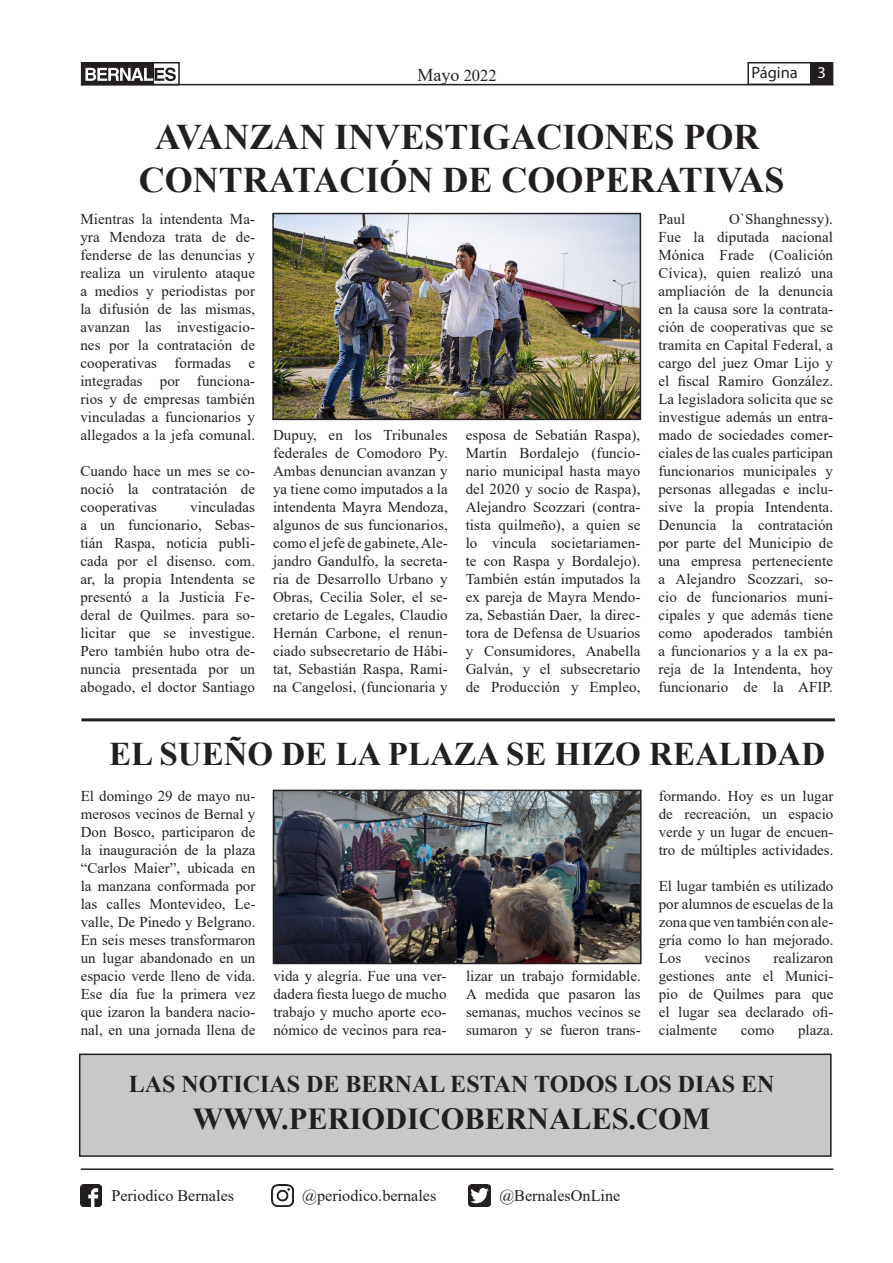
<style>
.page{position:relative;width:893px;height:1263px;background:#fff}
.page>*{position:absolute;margin:0;border:0;box-sizing:border-box;transform-origin:0 0}
.t1{font:700 36px "Times New Roman";color:#231f20}
.t2{font:700 33px "Times New Roman";color:#231f20}
.t3{font:700 30.45px "Times New Roman";color:#231f20}
.t4{font:700 24px "Times New Roman";color:#231f20}
.t5{font:18px "Times New Roman";color:#231f20}
.t6{font:16.5px "Myriad Pro";color:#231f20}
.t7{font:16.2px "Times New Roman";color:#231f20}
.t8{font:15px/18px "Times New Roman";letter-spacing:.005em;color:#231f20;text-align:justify}
.s1{font-size:16.5px}
.s2{color:#fff}
</style>
<div class="page">
<div style="left:810px;top:63px;width:23px;height:21px;background:#231f20"></div>
<div style="left:82px;top:63px;width:72px;height:22px;background:#231f20"></div>
<div style="left:747px;top:62px;width:86px;height:23px;border:2px solid #231f20"></div>
<svg style="left:85px;top:68px;width:91px;height:13px"></svg>
<div style="left:81px;top:62px;width:99px;height:23px;border:2px solid #231f20"></div>
<hr style="left:81px;top:84px;width:752px;height:1px;background:#231f20">
<hr style="left:81px;top:1168px;width:752px;height:2px;background:#231f20">
<img style="left:80px;top:1185px;width:22px;height:21px">
<img style="left:272px;top:1185px;width:21px;height:21px">
<img style="left:469px;top:1185px;width:21px;height:21px">
<hr style="left:81px;top:718px;width:754px;height:3px;background:#231f20">
<div style="left:80px;top:1054px;width:751px;height:102px;background:#c7c8ca"></div>
<div style="left:79px;top:1053px;width:753px;height:104px;border:2px solid #231f20"></div>
<img style="left:276px;top:793px;width:362px;height:168px">
<div style="left:273px;top:790px;width:368px;height:174px;border:2px solid #231f20"></div>
<img style="left:275px;top:216px;width:363px;height:201px">
<div style="left:272px;top:213px;width:369px;height:207px;border:2px solid #231f20"></div>
<p class="t5" style="left:418px;top:62px;width:81px">Mayo <span class="s1">2022</span></p>
<p class="t6" style="left:751px;top:63px;width:76px">Página <span class="s2">3</span></p>
<p class="t1" style="left:155px;top:111px;width:606px">AVANZAN INVESTIGACIONES POR</p>
<p class="t1" style="left:139px;top:154px;width:647px">CONTRATACIÓN DE COOPERATIVAS</p>
<p class="t8" style="left:80px;top:209px;width:176px">Mientras la intendenta Ma&shy;yra Mendoza trata de de&shy;fenderse de las denuncias y realiza un virulento ataque a medios y periodistas por la difusión de las mismas, avanzan las investigacio&shy;nes por la contratación de cooperativas formadas e integradas por funciona&shy;rios y de empresas también vinculadas a funcionarios y allegados a la jefa comunal.</p>
<p class="t8" style="left:80px;top:461px;width:176px">Cuando hace un mes se co&shy;noció la contratación de cooperativas</p>
<p class="t8" style="left:658px;top:209px;width:28px">Paul</p>
<p class="t8" style="left:729px;top:209px;width:105px">O`Shanghnessy).</p>
<p class="t8" style="left:658px;top:227px;width:176px">Fue la diputada nacional Mónica Frade (Coalición Cívica), quien realizó una ampliación de la denuncia en la causa sore la contrata&shy;ción de cooperativas que se tramita en Capital Federal, a cargo del juez Omar Lijo y el fiscal Ramiro González.</p>
<p class="t8" style="left:658px;top:389px;width:176px">La legisladora solicita que se investigue además un entra&shy;mado de sociedades comer&shy;ciales de las cuales participan funcionarios municipales y personas allegadas e inclu&shy;sive la propia Intendenta.</p>
<p class="t8" style="left:658px;top:515px;width:176px">Denuncia la contratación por parte del Municipio de una empresa perteneciente a Alejandro Scozzari, so&shy;cio de funcionarios muni&shy;cipales y que además tiene como apoderados también a funcionarios y a la ex pa&shy;reja de la Intendenta, hoy funcionario de la AFIP.</p>
<p class="t8" style="left:273px;top:425px;width:176px">Dupuy, en los Tribunales federales de Comodoro Py.</p>
<p class="t8" style="left:273px;top:461px;width:176px">Ambas denuncian avanzan y ya tiene como imputados a la intendenta Mayra Mendoza, algunos de sus funcionarios, como el jefe de gabinete, Ale&shy;jandro Gandulfo, la secreta&shy;ria de Desarrollo Urbano y Obras, Cecilia Soler, el se&shy;cretario de Legales, Claudio Hernán Carbone, el renun&shy;ciado subsecretario de Hábi&shy;tat, Sebastián Raspa, Rami&shy;na Cangelosi, (funcionaria y</p>
<p class="t8" style="left:466px;top:425px;width:176px">esposa de Sebatián Raspa), Martín Bordalejo (funcio&shy;nario municipal hasta mayo del 2020 y socio de Raspa), Alejandro Scozzari (contra&shy;tista quilmeño), a quien se lo vincula societariamen&shy;te con Raspa y Bordalejo).</p>
<p class="t8" style="left:466px;top:569px;width:176px">También están imputados la ex pareja de Mayra Mendo&shy;za, Sebastián Daer, la direc&shy;tora de Defensa de Usuarios y Consumidores, Anabella Galván, y el subsecretario de Producción y Empleo,</p>
<p class="t8" style="left:80px;top:497px;width:176px;text-indent:110px">vinculadas a un funcionario, Sebas&shy;tián Raspa, noticia publi&shy;cada por el disenso. com. ar, la propia Intendenta se presentó a la Justicia Fe&shy;deral de Quilmes. para so&shy;licitar que se investigue.</p>
<p class="t8" style="left:80px;top:641px;width:176px">Pero también hubo otra de&shy;nuncia presentada por un abogado, el doctor Santiago</p>
<p class="t2" style="left:109px;top:730px;width:718px">EL SUEÑO DE LA PLAZA SE HIZO REALIDAD</p>
<p class="t8" style="left:81px;top:786px;width:176px">El domingo 29 de mayo nu&shy;merosos vecinos de Bernal y Don Bosco, participaron de la inauguración de la plaza “Carlos Maier”, ubicada en la manzana conformada por las calles Montevideo, Le&shy;valle, De Pinedo y Belgrano.<br>En seis meses transformaron un lugar abandonado en un espacio verde lleno de vida.</p>
<p class="t8" style="left:81px;top:984px;width:176px">Ese día fue la primera vez que izaron la bandera nacio&shy;nal, en una jornada llena de</p>
<p class="t8" style="left:659px;top:786px;width:176px">formando. Hoy es un lugar de recreación, un espacio verde y un lugar de encuen&shy;tro de múltiples actividades.</p>
<p class="t8" style="left:659px;top:876px;width:176px">El lugar también es utilizado por alumnos de escuelas de la zona que ven también con ale&shy;gría como lo han mejorado.</p>
<p class="t8" style="left:659px;top:948px;width:24px">Los</p>
<p class="t8" style="left:704px;top:948px;width:47px">vecinos</p>
<p class="t8" style="left:659px;top:948px;width:176px;text-indent:115px">realizaron gestiones ante el Munici&shy;pio de Quilmes para que el lugar sea declarado ofi&shy;cialmente</p>
<p class="t8" style="left:273px;top:966px;width:175px">vida y alegría. Fue una ver&shy;dadera fiesta luego de mucho trabajo y mucho aporte eco&shy;nómico de vecinos para rea-</p>
<p class="t8" style="left:466px;top:966px;width:176px">lizar un trabajo formidable.</p>
<p class="t8" style="left:466px;top:984px;width:176px">A medida que pasaron las semanas, muchos vecinos se sumaron y se fueron trans-</p>
<p class="t8" style="left:741px;top:1020px;width:35px">como</p>
<p class="t8" style="left:798px;top:1020px;width:37px">plaza.</p>
<p class="t4" style="left:129px;top:1067px;width:647px">LAS NOTICIAS DE BERNAL ESTAN TODOS LOS DIAS EN</p>
<p class="t3" style="left:193px;top:1097px;width:519px">WWW.PERIODICOBERNALES.COM</p>
<p class="t7" style="left:111px;top:1184px;width:124px">Periodico Bernales</p>
<p class="t7" style="left:302px;top:1184px;width:136px">@periodico.bernales</p>
<p class="t7" style="left:499px;top:1184px;width:123px">@BernalesOnLine</p>
</div>
